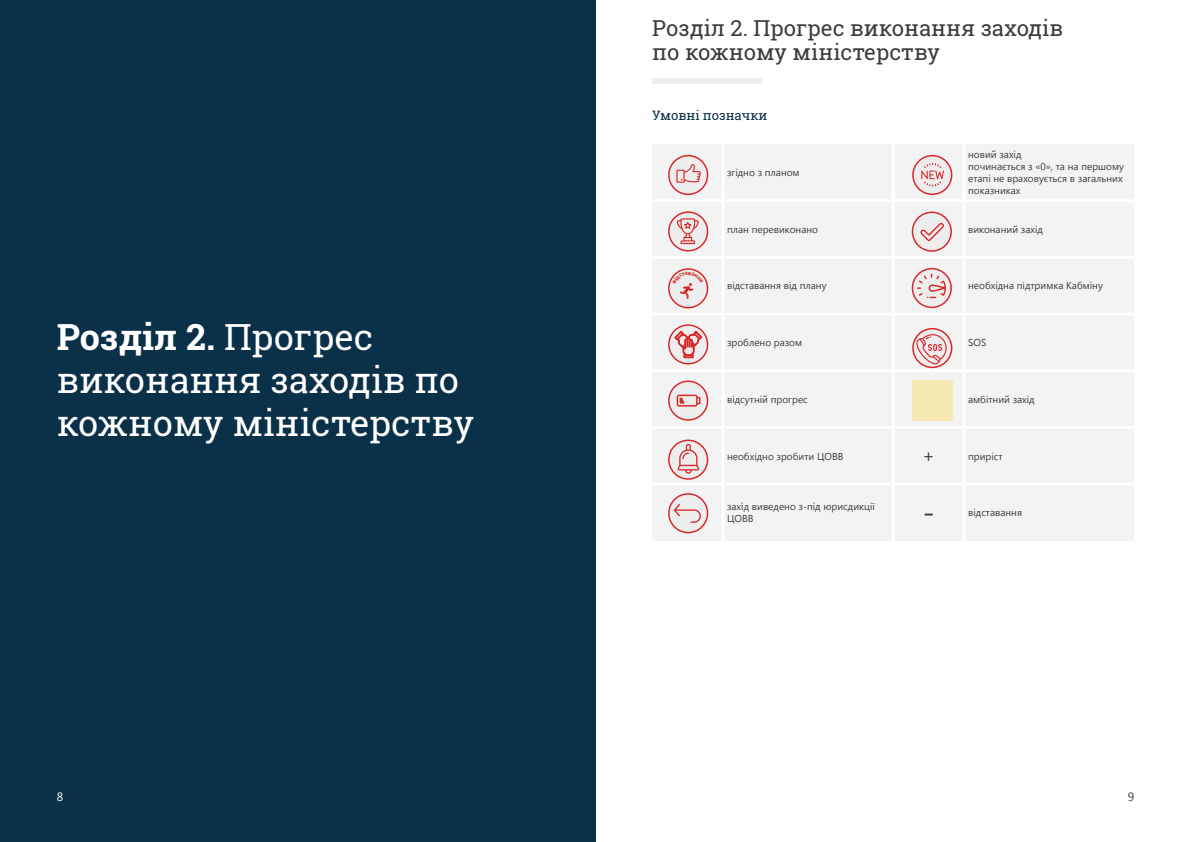
<style>
.page{position:relative;width:1191px;height:842px;background:#fff}
.page>*{position:absolute;margin:0;border:0;box-sizing:border-box;transform-origin:0 0}
.t1{font:36px/43.2px "Roboto Slab";color:#fff}
.t2{font:30px "Segoe UI";color:#3c3c3b}
.t3{font:22px/24px "Roboto Slab";color:#3c3c3b}
.t4{font:18px "Segoe UI";color:#3c3c3b}
.t5{font:13px "Roboto Slab";color:#0b3149}
.t6{font:12px "Segoe UI";color:#fff}
.t7{font:12px "Segoe UI";color:#3c3c3b}
.t8{font:10px/12px "Segoe UI";color:#3c3c3b}
.s1{font-weight:700}
</style>
<div class="page">
<div style="left:0;top:0;width:595px;height:842px;background:#0b3149"></div>
<div style="left:652px;top:78px;width:110px;height:6px;background:#ededed"></div>
<div style="left:653px;top:144px;width:481px;height:397px;background:#f3f3f3"></div>
<hr style="left:721px;top:144px;width:3px;height:55px;background:#fff">
<hr style="left:891px;top:144px;width:3px;height:55px;background:#fff">
<hr style="left:962px;top:144px;width:3px;height:55px;background:#fff">
<hr style="left:652px;top:199px;width:71px;height:3px;background:#fff">
<hr style="left:723px;top:199px;width:170px;height:3px;background:#fff">
<hr style="left:721px;top:202px;width:3px;height:54px;background:#fff">
<hr style="left:893px;top:199px;width:71px;height:3px;background:#fff">
<hr style="left:891px;top:202px;width:3px;height:54px;background:#fff">
<hr style="left:964px;top:199px;width:170px;height:3px;background:#fff">
<hr style="left:962px;top:202px;width:3px;height:54px;background:#fff">
<hr style="left:652px;top:256px;width:71px;height:3px;background:#fff">
<hr style="left:723px;top:256px;width:170px;height:3px;background:#fff">
<hr style="left:721px;top:259px;width:3px;height:54px;background:#fff">
<hr style="left:893px;top:256px;width:71px;height:3px;background:#fff">
<hr style="left:891px;top:259px;width:3px;height:54px;background:#fff">
<hr style="left:964px;top:256px;width:170px;height:3px;background:#fff">
<hr style="left:962px;top:259px;width:3px;height:54px;background:#fff">
<hr style="left:652px;top:313px;width:71px;height:3px;background:#fff">
<hr style="left:723px;top:313px;width:170px;height:3px;background:#fff">
<hr style="left:721px;top:316px;width:3px;height:53px;background:#fff">
<hr style="left:893px;top:313px;width:71px;height:3px;background:#fff">
<hr style="left:891px;top:316px;width:3px;height:53px;background:#fff">
<hr style="left:964px;top:313px;width:170px;height:3px;background:#fff">
<hr style="left:962px;top:316px;width:3px;height:53px;background:#fff">
<hr style="left:652px;top:369px;width:71px;height:3px;background:#fff">
<hr style="left:723px;top:369px;width:170px;height:3px;background:#fff">
<hr style="left:721px;top:372px;width:3px;height:54px;background:#fff">
<hr style="left:893px;top:369px;width:71px;height:3px;background:#fff">
<hr style="left:891px;top:372px;width:3px;height:54px;background:#fff">
<hr style="left:964px;top:369px;width:170px;height:3px;background:#fff">
<hr style="left:962px;top:372px;width:3px;height:54px;background:#fff">
<hr style="left:652px;top:426px;width:71px;height:3px;background:#fff">
<hr style="left:723px;top:426px;width:170px;height:3px;background:#fff">
<hr style="left:721px;top:429px;width:3px;height:54px;background:#fff">
<hr style="left:893px;top:426px;width:71px;height:3px;background:#fff">
<hr style="left:891px;top:429px;width:3px;height:54px;background:#fff">
<hr style="left:964px;top:426px;width:170px;height:3px;background:#fff">
<hr style="left:962px;top:429px;width:3px;height:54px;background:#fff">
<hr style="left:652px;top:483px;width:71px;height:3px;background:#fff">
<hr style="left:723px;top:483px;width:170px;height:3px;background:#fff">
<hr style="left:721px;top:486px;width:3px;height:55px;background:#fff">
<hr style="left:893px;top:483px;width:71px;height:3px;background:#fff">
<hr style="left:891px;top:486px;width:3px;height:55px;background:#fff">
<hr style="left:964px;top:483px;width:170px;height:3px;background:#fff">
<hr style="left:962px;top:486px;width:3px;height:55px;background:#fff">
<div style="left:669px;top:440px;width:38px;height:39px;background:#ededed;border-radius:50%"></div>
<div style="left:668px;top:440px;width:40px;height:40px;border:2px solid #d72929;border-radius:50%"></div>
<svg style="left:677px;top:444px;width:22px;height:30px"></svg>
<div style="left:669px;top:494px;width:38px;height:39px;background:#ededed;border-radius:50%"></div>
<div style="left:668px;top:493px;width:40px;height:40px;border:2px solid #d72929;border-radius:50%"></div>
<svg style="left:674px;top:504px;width:27px;height:19px"></svg>
<svg style="left:669px;top:212px;width:38px;height:39px"></svg>
<div style="left:668px;top:211px;width:40px;height:41px;border:2px solid #d72929;border-radius:50%"></div>
<svg style="left:676px;top:218px;width:23px;height:26px"></svg>
<svg style="left:669px;top:269px;width:38px;height:39px"></svg>
<div style="left:668px;top:268px;width:40px;height:40px;border:2px solid #d72929;border-radius:50%"></div>
<div style="left:912px;top:380px;width:40px;height:41px;background:#f7e9b4"></div>
<svg style="left:912px;top:269px;width:39px;height:38px"></svg>
<div style="left:911px;top:268px;width:41px;height:40px;border:2px solid #d72929;border-radius:50%"></div>
<svg style="left:917px;top:274px;width:29px;height:24px"></svg>
<div style="left:913px;top:156px;width:38px;height:38px;background:#ededed;border-radius:50%"></div>
<div style="left:912px;top:155px;width:40px;height:40px;border:2px solid #d72929;border-radius:50%"></div>
<svg style="left:921px;top:163px;width:23px;height:24px"></svg>
<svg style="left:669px;top:325px;width:38px;height:39px"></svg>
<div style="left:668px;top:324px;width:40px;height:40px;border:2px solid #d72929;border-radius:50%"></div>
<svg style="left:674px;top:331px;width:28px;height:27px"></svg>
<svg style="left:913px;top:329px;width:38px;height:38px"></svg>
<div style="left:912px;top:328px;width:40px;height:40px;border:2px solid #d72929;border-radius:50%"></div>
<svg style="left:916px;top:334px;width:30px;height:30px"></svg>
<div style="left:912px;top:212px;width:39px;height:39px;background:#ededed;border-radius:50%"></div>
<div style="left:911px;top:212px;width:41px;height:40px;border:2px solid #d72929;border-radius:50%"></div>
<svg style="left:920px;top:223px;width:24px;height:18px"></svg>
<div style="left:669px;top:381px;width:38px;height:39px;background:#ededed;border-radius:50%"></div>
<div style="left:668px;top:380px;width:40px;height:41px;border:2px solid #d72929;border-radius:50%"></div>
<svg style="left:676px;top:395px;width:24px;height:12px"></svg>
<div style="left:669px;top:156px;width:38px;height:38px;background:#ededed;border-radius:50%"></div>
<div style="left:668px;top:155px;width:40px;height:40px;border:2px solid #d72929;border-radius:50%"></div>
<svg style="left:676px;top:164px;width:25px;height:19px"></svg>
<svg style="left:672px;top:272px;width:31px;height:27px"></svg>
<h3 class="t3" style="left:652px;top:16px;width:412px">Розділ 2. Прогрес виконання заходів по кожному міністерству</h3>
<h3 class="t5" style="left:652px;top:106px;width:116px">Умовні позначки</h3>
<p class="t8" style="left:727px;top:166px;width:74px">згідно з планом</p>
<p class="t8" style="left:968px;top:148px;width:157px">новий захід<br>починається з «0», та на першому етапі не враховується в загальних показниках</p>
<p class="t8" style="left:727px;top:223px;width:92px">план перевиконано</p>
<p class="t8" style="left:968px;top:223px;width:76px">виконаний захід</p>
<h1 class="t1" style="left:57px;top:315px;width:419px"><span class="s1">Розділ 2.</span> Прогрес виконання заходів по кожному міністерству</h1>
<p class="t8" style="left:727px;top:279px;width:101px">відставання від плану</p>
<p class="t8" style="left:968px;top:279px;width:136px">необхідна підтримка Кабміну</p>
<p class="t8" style="left:727px;top:336px;width:77px">зроблено разом</p>
<p class="t8" style="left:968px;top:336px;width:20px">SOS</p>
<p class="t8" style="left:727px;top:393px;width:82px">відсутній прогрес</p>
<p class="t8" style="left:968px;top:393px;width:68px">амбітний захід</p>
<p class="t8" style="left:727px;top:449px;width:118px">необхідно зробити ЦОВВ</p>
<h3 class="t4" style="left:922px;top:443px;width:14px">+</h3>
<p class="t8" style="left:968px;top:449px;width:36px">приріст</p>
<p class="t8" style="left:727px;top:500px;width:149px">захід виведено з-під юрисдикції<br>ЦОВВ</p>
<h2 class="t2" style="left:922px;top:492px;width:13px">-</h2>
<p class="t8" style="left:968px;top:506px;width:55px">відставання</p>
<p class="t6" style="left:57px;top:788px;width:8px">8</p>
<p class="t7" style="left:1127px;top:788px;width:8px">9</p>
</div>
